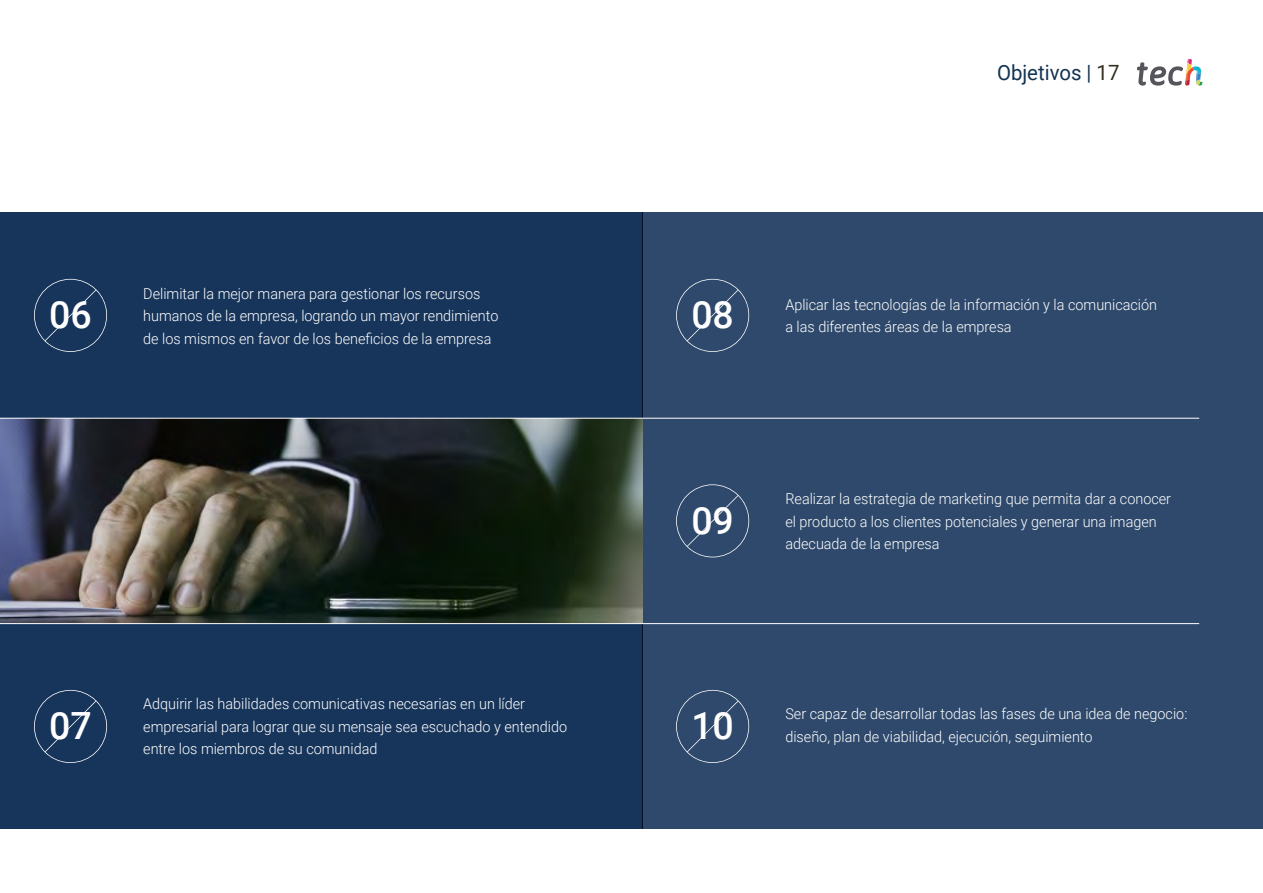
<style>
.page{position:relative;width:1263px;height:893px;background:#fff}
.page>*{position:absolute;margin:0;border:0;box-sizing:border-box;transform-origin:0 0}
.t1{font:500 37.5px "Roboto";color:#fff}
.t2{font:21px "Roboto";color:#123352}
.t3{font:300 15px/22.5px "Roboto";color:#fff;scale:.96 1}
.s1{color:#312e20}
</style>
<div class="page">
<div style="left:0;top:213px;width:642px;height:616px;background:#17355b"></div>
<div style="left:642px;top:213px;width:621px;height:616px;background:#2e496b"></div>
<svg style="left:676px;top:279px;width:73px;height:73px"></svg>
<svg style="left:676px;top:484px;width:73px;height:73px"></svg>
<svg style="left:34px;top:279px;width:73px;height:73px"></svg>
<svg style="left:676px;top:690px;width:73px;height:73px"></svg>
<img style="left:0;top:419px;width:642px;height:204px">
<svg style="left:34px;top:690px;width:73px;height:73px"></svg>
<hr style="left:0;top:418px;width:1199px;height:1px;background:#fff">
<hr style="left:0;top:623px;width:1199px;height:1px;background:#fff">
<svg style="left:1137px;top:59px;width:65px;height:27px"></svg>
<h2 class="t2" style="left:997px;top:57px;width:124px">Objetivos | <span class="s1">17</span></h2>
<h1 class="t1" style="left:49px;top:288px;width:44px">06</h1>
<p class="t3" style="left:143px;top:281px;width:371px">Delimitar la mejor manera para gestionar los recursos humanos de la empresa, logrando un mayor rendimiento de los mismos en favor de los beneficios de la empresa</p>
<h1 class="t1" style="left:691px;top:288px;width:44px">08</h1>
<p class="t3" style="left:785px;top:293px;width:389px">Aplicar las tecnologías de la información y la comunicación a las diferentes áreas de la empresa</p>
<h1 class="t1" style="left:691px;top:494px;width:44px">09</h1>
<p class="t3" style="left:785px;top:487px;width:403px">Realizar la estrategia de marketing que permita dar a conocer el producto a los clientes potenciales y generar una imagen adecuada de la empresa</p>
<p class="t3" style="left:143px;top:692px;width:443px">Adquirir las habilidades comunicativas necesarias en un líder empresarial para lograr que su mensaje sea escuchado y entendido entre los miembros de su comunidad</p>
<h1 class="t1" style="left:49px;top:699px;width:44px">07</h1>
<h1 class="t1" style="left:691px;top:699px;width:44px">10</h1>
<p class="t3" style="left:785px;top:702px;width:420px">Ser capaz de desarrollar todas las fases de una idea de negocio: diseño, plan de viabilidad, ejecución, seguimiento</p>
</div>
